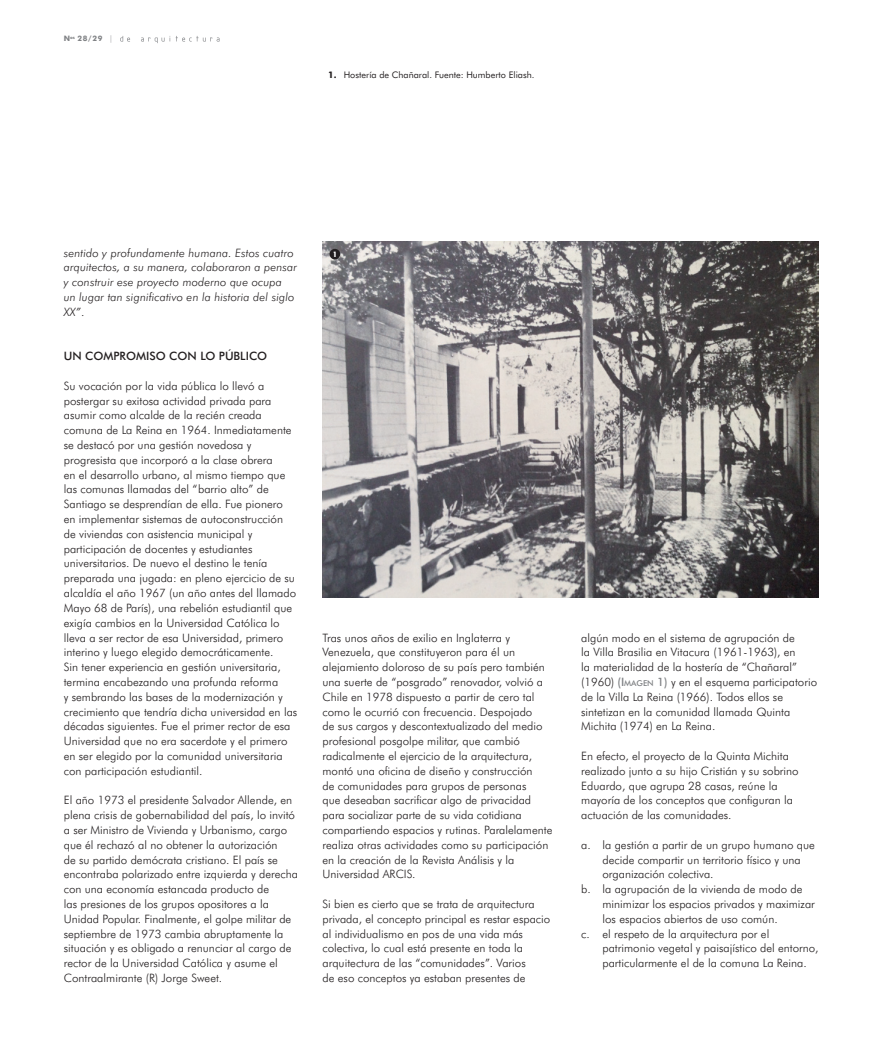
<style>
.page{position:relative;width:886px;height:1046px;background:#fff}
.page>*{position:absolute;margin:0;border:0;box-sizing:border-box;transform-origin:0 0}
.TEXTO_GENERAL_Texto{font:300 11.5px/14.8px "Futura BT";color:#231f20}
.TEXTO_GENERAL_Tab_01{font:300 11.5px/14.8px "Futura BT";color:#231f20}
.TEXTO_GENERAL_Texto-2{font:italic 300 11.5px/14.8px "Futura BT";letter-spacing:.01em;color:#231f20}
.TEXTO_GENERAL_Subtit{font:500 11.5px "Futura BT";color:#231f20}
.IMÁGENES_Lecturas{font:9px "Futura BT";color:#231f20}
.t1{font:700 7.5px "Futura BT";color:#808285}
.IMÁGENES_Número_en_c{font:900 condensed 7.5px "Futura BT";color:#fff}
.s1{font-weight:300}
.s2{font-weight:700}
.s3{font-style:normal}
.s4{font-weight:500;color:#808285}
.s5{font-weight:500;font-size:8.12px;color:#808285}
</style>
<div class="page">
<svg style="left:120px;top:36px;width:99px;height:7px"></svg>
<img style="left:322px;top:242px;width:497px;height:355px">
<div style="left:330px;top:249px;width:10px;height:10px;background:#231f20;border-radius:50%"></div>
<p class="t1" style="left:64px;top:34px;width:51px">N<sup>os</sup> 28/29 <span class="s1">|</span></p>
<p class="IMÁGENES_Lecturas" style="left:328px;top:69px;width:208px"><span class="s2">1.</span> Hostería de Chañaral. Fuente: Humberto Eliash.</p>
<p class="TEXTO_GENERAL_Texto-2" style="left:64px;top:245px;width:235px">sentido y profundamente humana. Estos cuatro arquitectos, a su manera, colaboraron a pensar y construir ese proyecto moderno que ocupa<br>un lugar tan significativo en la historia del siglo XX”<span class="s3">.</span></p>
<p class="TEXTO_GENERAL_Subtit" style="left:64px;top:349px;width:205px">UN COMPROMISO CON LO PÚBLICO</p>
<p class="TEXTO_GENERAL_Texto" style="left:64px;top:378px;width:235px">Su vocación por la vida pública lo llevó a postergar su exitosa actividad privada para asumir como alcalde de la recién creada comuna de La Reina en 1964. Inmediatamente se destacó por una gestión novedosa y progresista que incorporó a la clase obrera<br>en el desarrollo urbano, al mismo tiempo que las comunas llamadas del “barrio alto” de Santiago se desprendían de ella. Fue pionero en implementar sistemas de autoconstrucción de viviendas con asistencia municipal y participación de docentes y estudiantes universitarios. De nuevo el destino le tenía preparada una jugada: en pleno ejercicio de su alcaldía el año 1967 (un año antes del llamado Mayo 68 de París), una rebelión estudiantil que exigía cambios en la Universidad Católica lo lleva a ser rector de esa Universidad, primero interino y luego elegido democráticamente.<br>Sin tener experiencia en gestión universitaria, termina encabezando una profunda reforma<br>y sembrando las bases de la modernización y crecimiento que tendría dicha universidad en las décadas siguientes. Fue el primer rector de esa Universidad que no era sacerdote y el primero en ser elegido por la comunidad universitaria con participación estudiantil.</p>
<p class="TEXTO_GENERAL_Texto" style="left:64px;top:792px;width:236px">El año 1973 el presidente Salvador Allende, en plena crisis de gobernabilidad del país, lo invitó a ser Ministro de Vivienda y Urbanismo, cargo que él rechazó al no obtener la autorización<br>de su partido demócrata cristiano. El país se encontraba polarizado entre izquierda y derecha con una economía estancada producto de<br>las presiones de los grupos opositores a la Unidad Popular. Finalmente, el golpe militar de septiembre de 1973 cambia abruptamente la situación y es obligado a renunciar al cargo de rector de la Universidad Católica y asume el Contraalmirante (R) Jorge Sweet.</p>
<p class="IMÁGENES_Número_en_c" style="left:333px;top:250px;width:5px">1</p>
<p class="TEXTO_GENERAL_Texto" style="left:322px;top:630px;width:231px">Tras unos años de exilio en Inglaterra y Venezuela, que constituyeron para él un alejamiento doloroso de su país pero también una suerte de “posgrado” renovador, volvió a Chile en 1978 dispuesto a partir de cero tal como le ocurrió con frecuencia. Despojado<br>de sus cargos y descontextualizado del medio profesional posgolpe militar, que cambió radicalmente el ejercicio de la arquitectura, montó una oficina de diseño y construcción<br>de comunidades para grupos de personas<br>que deseaban sacrificar algo de privacidad para socializar parte de su vida cotidiana compartiendo espacios y rutinas. Paralelamente realiza otras actividades como su participación en la creación de la Revista Análisis y la Universidad ARCIS.</p>
<p class="TEXTO_GENERAL_Texto" style="left:322px;top:896px;width:229px">Si bien es cierto que se trata de arquitectura privada, el concepto principal es restar espacio al individualismo en pos de una vida más colectiva, lo cual está presente en toda la arquitectura de las “comunidades”. Varios<br>de eso conceptos ya estaban presentes de</p>
<p class="TEXTO_GENERAL_Texto" style="left:581px;top:630px;width:237px">algún modo en el sistema de agrupación de<br>la Villa Brasilia en Vitacura (1961-1963), en<br>la materialidad de la hostería de “Chañaral” (1960) <span class="s4">(I</span><span class="s5">MAGEN</span> <span class="s4">1)</span> y en el esquema participatorio de la Villa La Reina (1966). Todos ellos se sintetizan en la comunidad llamada Quinta Michita (1974) en La Reina.</p>
<p class="TEXTO_GENERAL_Texto" style="left:581px;top:748px;width:219px">En efecto, el proyecto de la Quinta Michita realizado junto a su hijo Cristián y su sobrino Eduardo, que agrupa 28 casas, reúne la mayoría de los conceptos que configuran la actuación de las comunidades.</p>
<p class="TEXTO_GENERAL_Tab_01" style="left:602px;top:837px;width:214px;text-indent:-21px">a. la gestión a partir de un grupo humano que decide compartir un territorio físico y una organización colectiva.</p>
<p class="TEXTO_GENERAL_Tab_01" style="left:602px;top:881px;width:214px;text-indent:-21px">b. la agrupación de la vivienda de modo de minimizar los espacios privados y maximizar los espacios abiertos de uso común.</p>
<p class="TEXTO_GENERAL_Tab_01" style="left:602px;top:925px;width:218px;text-indent:-21px">c. el respeto de la arquitectura por el patrimonio vegetal y paisajístico del entorno, particularmente el de la comuna La Reina.</p>
</div>
